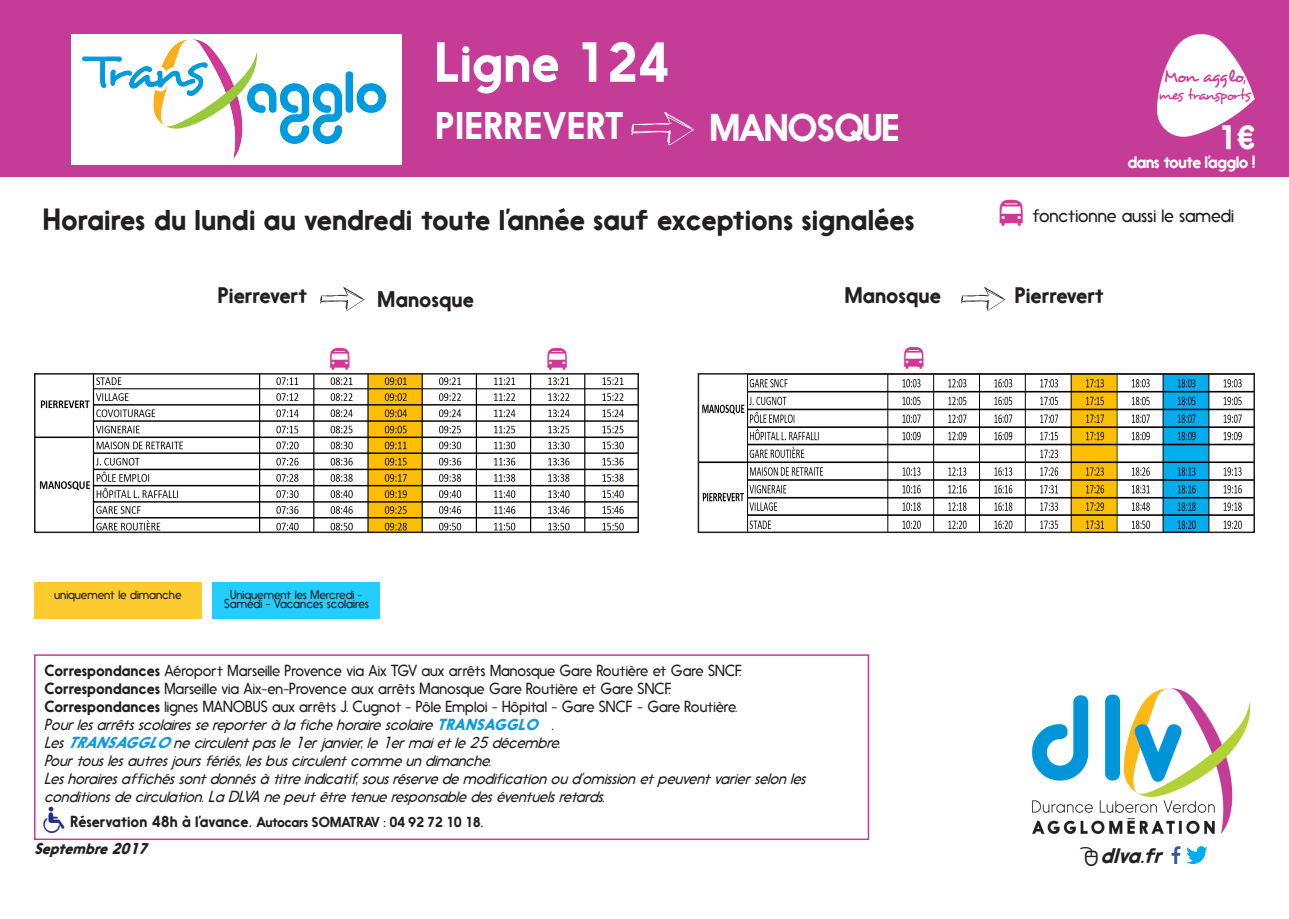
<style>
.page{position:relative;width:1289px;height:919px;background:#fff}
.page>*{position:absolute;margin:0;border:0;box-sizing:border-box;transform-origin:0 0}
.t1{font:52.5px "Ebisu";color:#fff}
.t2{font:36px "Ebisu";color:#fff}
.t3{font:36px "Ebisu";letter-spacing:-.06em;color:#fff}
.t4{font:31.5px "Ebisu";color:#fff}
.t5{font:28.5px "Ebisu";color:#231f20}
.t6{font:21px "Ebisu";letter-spacing:-.005em;color:#231f20}
.t7{font:italic 21px "Ebisu";color:#231f20}
.t8{font:300 18px "Ebisu";color:#231f20}
.t9{font:18px "Desyrel";letter-spacing:-.065em;color:#ce3a96}
.t10{font:16.5px "Ebisu";letter-spacing:-.045em;color:#fff}
.t11{font:italic 300 15px "Ebisu";color:#231f20}
.t12{font:300 15px "Ebisu";color:#231f20}
.t13{font:15px "Desyrel";letter-spacing:-.06em;color:#ce3a96}
.t14{font:italic 700 15px "Ebisu";color:#231f20}
.t15{font:13.5px "Ebisu";letter-spacing:-.03em;color:#231f20}
.t16{font:300 12px/9px "Ebisu";color:#231f20;text-align:center}
.s1{font-weight:400}
.s2{font-style:inherit}
.s3{font-weight:700;color:#129cd9}
.s4{font-size:15px}
.s5{font-style:italic;font-size:15px}
</style>
<div class="page">
<img style="left:37px;top:376px;width:599px;height:154px">
<div style="left:34px;top:373px;width:605px;height:160px;border:2px solid #231f20"></div>
<img style="left:700px;top:376px;width:551px;height:154px">
<div style="left:697px;top:373px;width:557px;height:160px;border:2px solid #231f20"></div>
<div style="left:34px;top:581px;width:168px;height:37px;background:#fdcb2e"></div>
<div style="left:213px;top:581px;width:167px;height:37px;background:#23cdfe"></div>
<div style="left:0;top:0;width:1288px;height:176px;background:#c43c96"></div>
<div style="left:71px;top:34px;width:330px;height:131px;background:#fff"></div>
<img style="left:83px;top:40px;width:303px;height:119px">
<img style="left:1157px;top:34px;width:97px;height:103px">
<img style="left:1032px;top:688px;width:219px;height:146px">
<img style="left:1171px;top:846px;width:10px;height:17px">
<img style="left:1186px;top:846px;width:21px;height:17px">
<svg style="left:34px;top:654px;width:836px;height:186px"></svg>
<svg style="left:43px;top:806px;width:22px;height:26px"></svg>
<p class="t1" style="left:434px;top:30px;width:236px">Ligne 124</p>
<p class="t2" style="left:435px;top:104px;width:191px">PIERREVERT</p>
<p class="t3" style="left:709px;top:105px;width:193px">MANOSQUE</p>
<p class="t9" style="left:1163px;top:65px;width:83px">Mon agglo,</p>
<p class="t13" style="left:1158px;top:85px;width:94px">mes transports</p>
<p class="t4" style="left:1217px;top:118px;width:39px">1€</p>
<p class="t10" style="left:1127px;top:152px;width:130px">dans toute l’agglo !</p>
<p class="t5" style="left:43px;top:202px;width:873px">Horaires du lundi au vendredi toute l’année sauf exceptions signalées</p>
<p class="t8" style="left:1032px;top:205px;width:203px">fonctionne aussi le samedi</p>
<p class="t6" style="left:217px;top:282px;width:91px">Pierrevert</p>
<p class="t6" style="left:377px;top:286px;width:98px">Manosque</p>
<p class="t6" style="left:844px;top:282px;width:98px">Manosque</p>
<p class="t6" style="left:1014px;top:282px;width:91px">Pierrevert</p>
<p class="t16" style="left:54px;top:590px;width:129px">uniquement le dimanche</p>
<p class="t16" style="left:224px;top:590px;width:146px">Uniquement les Mercredi -<br>Samedi - Vacances scolaires</p>
<p class="t12" style="left:44px;top:661px;width:699px"><span class="s1">Correspondances</span> Aéroport Marseille Provence via Aix TGV aux arrêts Manosque Gare Routière et Gare SNCF.</p>
<p class="t12" style="left:44px;top:679px;width:629px"><span class="s1">Correspondances</span> Marseille via Aix-en-Provence aux arrêts Manosque Gare Routière et Gare SNCF.</p>
<p class="t12" style="left:44px;top:697px;width:695px"><span class="s1">Correspondances</span> lignes MANOBUS aux arrêts J. Cugnot - Pôle Emploi - Hôpital - Gare SNCF - Gare Routière.</p>
<p class="t11" style="left:44px;top:715px;width:516px"><span class="s2">P</span> ourlesarrêtsscolairessereporteràlafichehorairescolaire<span class="s3">TRANSAGGLO</span> .</p>
<p class="t11" style="left:44px;top:733px;width:522px">Les<span class="s3">TRANSAGGLO</span> necirculentpasle1erjanvier,le1ermaietle25 décembre.</p>
<p class="t11" style="left:44px;top:751px;width:453px">Pourtouslesautresjoursfériés,lesbuscirculentcommeundimanche.</p>
<p class="t11" style="left:44px;top:769px;width:767px">Leshorairesaffichéssontdonnésàtitreindicatif,sousréservedemodificationoud’omissionetpeuventvarierselonles</p>
<p class="t11" style="left:44px;top:787px;width:566px">conditionsdecirculation.LaDLVA nepeutêtretenueresponsabledeséventuelsretards.</p>
<p class="t15" style="left:70px;top:814px;width:415px"><span class="s4">Réservation 48h à l’avance</span><span class="s5">.</span>Autocars SOMATRAV : 04 92 72 10 18.</p>
<p class="t14" style="left:34px;top:839px;width:120px">Septembre2017</p>
<p class="t7" style="left:1100px;top:842px;width:69px">dlva.fr</p>
</div>
